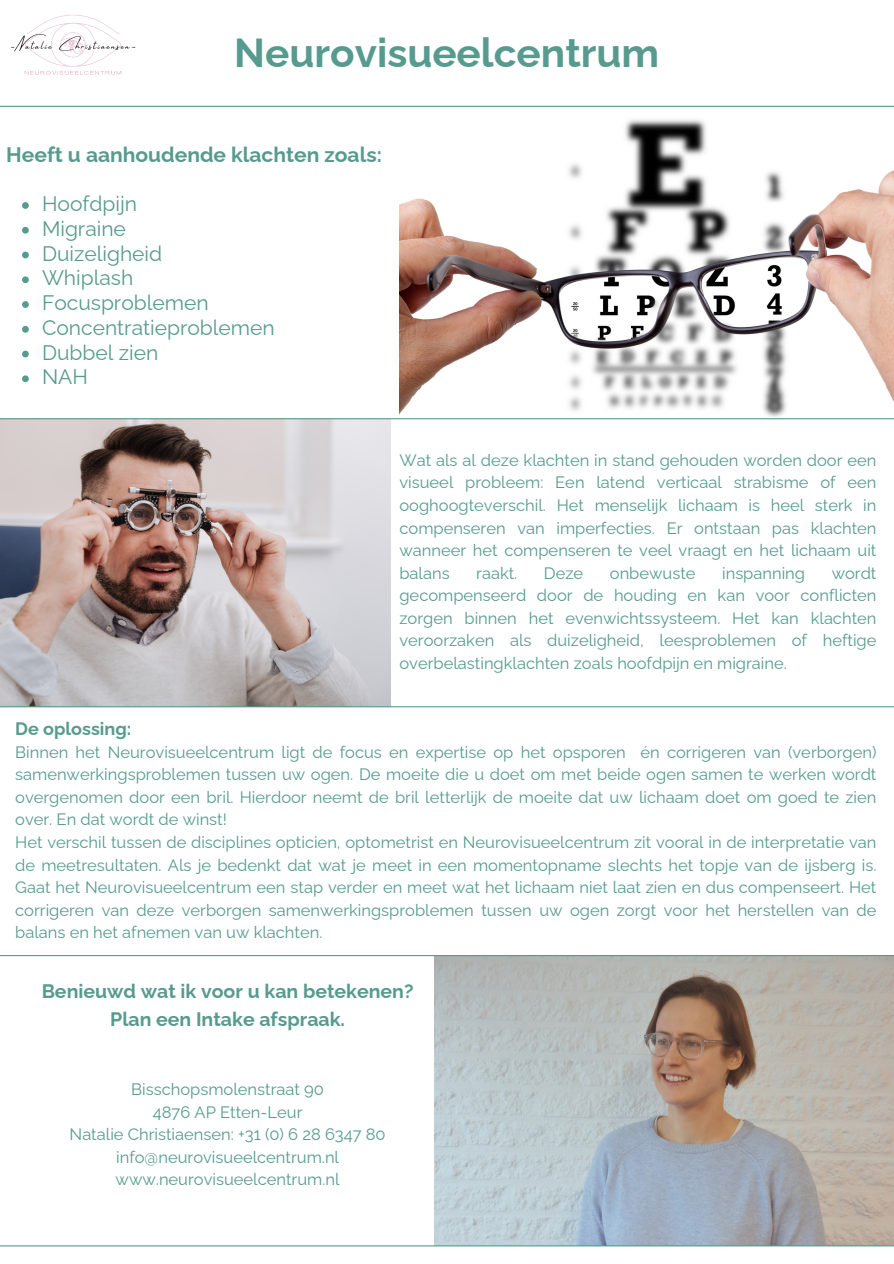
<style>
.page{position:relative;width:894px;height:1264px;background:#fff}
.page>*{position:absolute;margin:0;border:0;box-sizing:border-box;transform-origin:0 0}
.t1{font:700 40.5px "Raleway";color:#579b8e}
.t2{font:21px "Raleway";color:#579b8e}
.t3{font:700 21px "Raleway";color:#579b8e}
.t4{font:700 19.5px/28.2px "Raleway";color:#579b8e;text-align:center}
.t5{font:700 18px "Raleway";color:#579b8e}
.t6{font:16.5px/22.5px "Raleway";color:#579b8e;text-align:justify}
</style>
<div class="page">
<img style="left:399px;top:105px;width:494px;height:312px">
<img style="left:0;top:419px;width:391px;height:287px">
<img style="left:434px;top:956px;width:459px;height:289px">
<hr style="left:0;top:106px;width:893px;height:1px;background:#579b8e">
<hr style="left:0;top:418px;width:893px;height:1px;background:#579b8e">
<hr style="left:0;top:706px;width:893px;height:1px;background:#579b8e">
<hr style="left:0;top:955px;width:893px;height:1px;background:#579b8e">
<hr style="left:0;top:1245px;width:893px;height:1px;background:#579b8e">
<img style="left:0;top:14px;width:146px;height:93px">
<svg style="left:22px;top:202px;width:7px;height:7px"></svg>
<svg style="left:22px;top:227px;width:7px;height:6px"></svg>
<svg style="left:22px;top:251px;width:7px;height:7px"></svg>
<svg style="left:22px;top:276px;width:7px;height:7px"></svg>
<svg style="left:22px;top:301px;width:7px;height:7px"></svg>
<svg style="left:22px;top:326px;width:7px;height:6px"></svg>
<svg style="left:22px;top:350px;width:7px;height:7px"></svg>
<svg style="left:22px;top:375px;width:7px;height:7px"></svg>
<p class="t1" style="left:234px;top:29px;width:426px">Neurovisueelcentrum</p>
<h1 class="t3" style="left:6px;top:142px;width:377px">Heeft u aanhoudende klachten zoals:</h1>
<h2 class="t2" style="left:42px;top:191px;width:96px">Hoofdpijn</h2>
<p class="t2" style="left:42px;top:216px;width:85px">Migraine</p>
<p class="t2" style="left:42px;top:241px;width:122px">Duizeligheid</p>
<p class="t2" style="left:42px;top:266px;width:93px">Whiplash</p>
<p class="t2" style="left:42px;top:290px;width:168px">Focusproblemen</p>
<p class="t2" style="left:42px;top:315px;width:234px">Concentratieproblemen</p>
<p class="t2" style="left:42px;top:340px;width:118px">Dubbel zien</p>
<p class="t2" style="left:42px;top:365px;width:47px">NAH</p>
<p class="t6" style="left:399px;top:449px;width:478px">Wat als al deze klachten in stand gehouden worden door een visueel probleem: Een latend verticaal strabisme of een ooghoogteverschil. Het menselijk lichaam is heel sterk in compenseren van imperfecties. Er ontstaan pas klachten wanneer het compenseren te veel vraagt en het lichaam uit balans</p>
<p class="t6" style="left:399px;top:561px;width:478px;text-indent:432px">wordt gecompenseerd door de houding en kan voor conflicten zorgen binnen het evenwichtssysteem. Het kan klachten veroorzaken als duizeligheid, leesproblemen of heftige overbelastingklachten zoals hoofdpijn en migraine.</p>
<p class="t6" style="left:476px;top:561px;width:43px">raakt.</p>
<p class="t6" style="left:544px;top:561px;width:41px">Deze</p>
<p class="t6" style="left:609px;top:561px;width:87px">onbewuste</p>
<p class="t6" style="left:722px;top:561px;width:84px">inspanning</p>
<p class="t5" style="left:15px;top:718px;width:118px">De oplossing:</p>
<p class="t6" style="left:15px;top:741px;width:862px">Binnen het Neurovisueelcentrum ligt de focus en expertise op het opsporen én corrigeren van (verborgen) samenwerkingsproblemen tussen uw ogen. De moeite die u doet om met beide ogen samen te werken wordt overgenomen door een bril. Hierdoor neemt de bril letterlijk de moeite dat uw lichaam doet om goed te zien over. En dat wordt de winst!</p>
<p class="t6" style="left:15px;top:831px;width:862px">Het verschil tussen de disciplines opticien, optometrist en Neurovisueelcentrum zit vooral in de interpretatie van de meetresultaten. Als je bedenkt dat wat je meet in een momentopname slechts het topje van de ijsberg is.<br>Gaat het Neurovisueelcentrum een stap verder en meet wat het lichaam niet laat zien en dus compenseert. Het corrigeren van deze verborgen samenwerkingsproblemen tussen uw ogen zorgt voor het herstellen van de balans en het afnemen van uw klachten.</p>
<p class="t4" style="left:42px;top:976px;width:373px">Benieuwd wat ik voor u kan betekenen?<br>Plan een Intake afspraak.</p>
<p class="t6" style="left:131px;top:1078px;width:194px">Bisschopsmolenstraat 90</p>
<p class="t6" style="left:153px;top:1100px;width:151px">4876 AP Etten-Leur</p>
<h2 class="t6" style="left:70px;top:1123px;width:317px">Natalie Christiaensen: +31 (0) 6 28 6347 80</h2>
<p class="t6" style="left:116px;top:1145px;width:224px">info@neurovisueelcentrum.nl</p>
<p class="t6" style="left:116px;top:1168px;width:225px">www.neurovisueelcentrum.nl</p>
</div>
